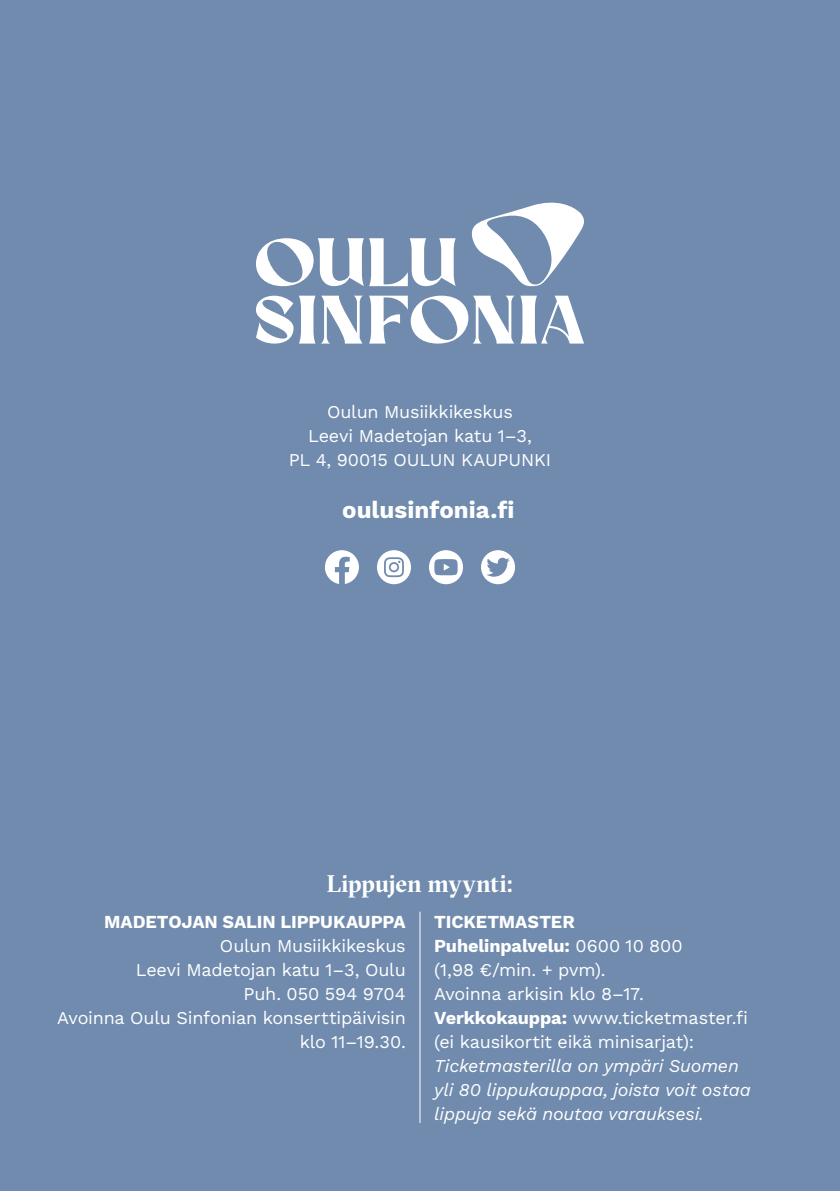
<style>
.page{position:relative;width:840px;height:1191px;background:#fff}
.page>*{position:absolute;margin:0;border:0;box-sizing:border-box;transform-origin:0 0}
.t1{font:700 24px "GT Sectra Fine";letter-spacing:-.005em;color:#fff}
.t2{font:700 24px "Work Sans";color:#fff}
.t3{font:18px/24px "Work Sans";letter-spacing:-.01em;color:#fff;text-align:right}
.t4{font:italic 18px/24px "Work Sans";letter-spacing:-.01em;color:#fff}
.t5{font:700 18px "Work Sans";letter-spacing:-.005em;color:#fff}
.s1{font-weight:700}
</style>
<div class="page">
<div style="left:0;top:0;width:839px;height:1191px;background:#708bae"></div>
<svg style="left:256px;top:238px;width:199px;height:48px"></svg>
<svg style="left:256px;top:296px;width:37px;height:47px"></svg>
<svg style="left:520px;top:296px;width:63px;height:47px"></svg>
<svg style="left:299px;top:296px;width:64px;height:47px"></svg>
<svg style="left:369px;top:296px;width:145px;height:47px"></svg>
<svg style="left:471px;top:202px;width:113px;height:84px"></svg>
<hr style="left:419px;top:911px;width:1px;height:212px;background:#fff">
<svg style="left:325px;top:550px;width:34px;height:34px"></svg>
<div style="left:377px;top:550px;width:34px;height:34px;background:#fff;border-radius:50%"></div>
<svg style="left:384px;top:557px;width:19px;height:20px"></svg>
<div style="left:429px;top:550px;width:34px;height:34px;background:#fff;border-radius:50%"></div>
<svg style="left:434px;top:559px;width:23px;height:16px"></svg>
<div style="left:480px;top:550px;width:35px;height:34px;background:#fff;border-radius:50%"></div>
<svg style="left:486px;top:557px;width:23px;height:19px"></svg>
<p class="t3" style="left:289px;top:399px;width:264px;text-align:center">Oulun Musiikkikeskus<br>Leevi Madetojan katu 1–3,<br>PL 4, 90015 OULUN KAUPUNKI</p>
<h1 class="t2" style="left:342px;top:496px;width:173px">oulusinfonia.fi</h1>
<h1 class="t1" style="left:326px;top:870px;width:188px">Lippujen myynti:</h1>
<p class="t5" style="left:104px;top:911px;width:303px">MADETOJAN SALIN LIPPUKAUPPA</p>
<p class="t3" style="left:57px;top:933px;width:350px">Oulun Musiikkikeskus<br>Leevi Madetojan katu 1–3, Oulu<br>Puh. 050 594 9704<br>Avoinna Oulu Sinfonian konserttipäivisin klo 11–19.30.</p>
<p class="t3" style="left:434px;top:909px;width:315px;text-align:left"><span class="s1">TICKETMASTER<br>Puhelinpalvelu:</span> 0600 10 800<br>(1,98 €/min. + pvm).<br>Avoinna arkisin klo 8–17.<br><span class="s1">Verkkokauppa:</span> www.ticketmaster.fi (ei kausikortit eikä minisarjat):</p>
<p class="t4" style="left:434px;top:1053px;width:318px">Ticketmasterilla on ympäri Suomen yli 80 lippukauppaa, joista voit ostaa lippuja sekä noutaa varauksesi.</p>
</div>
